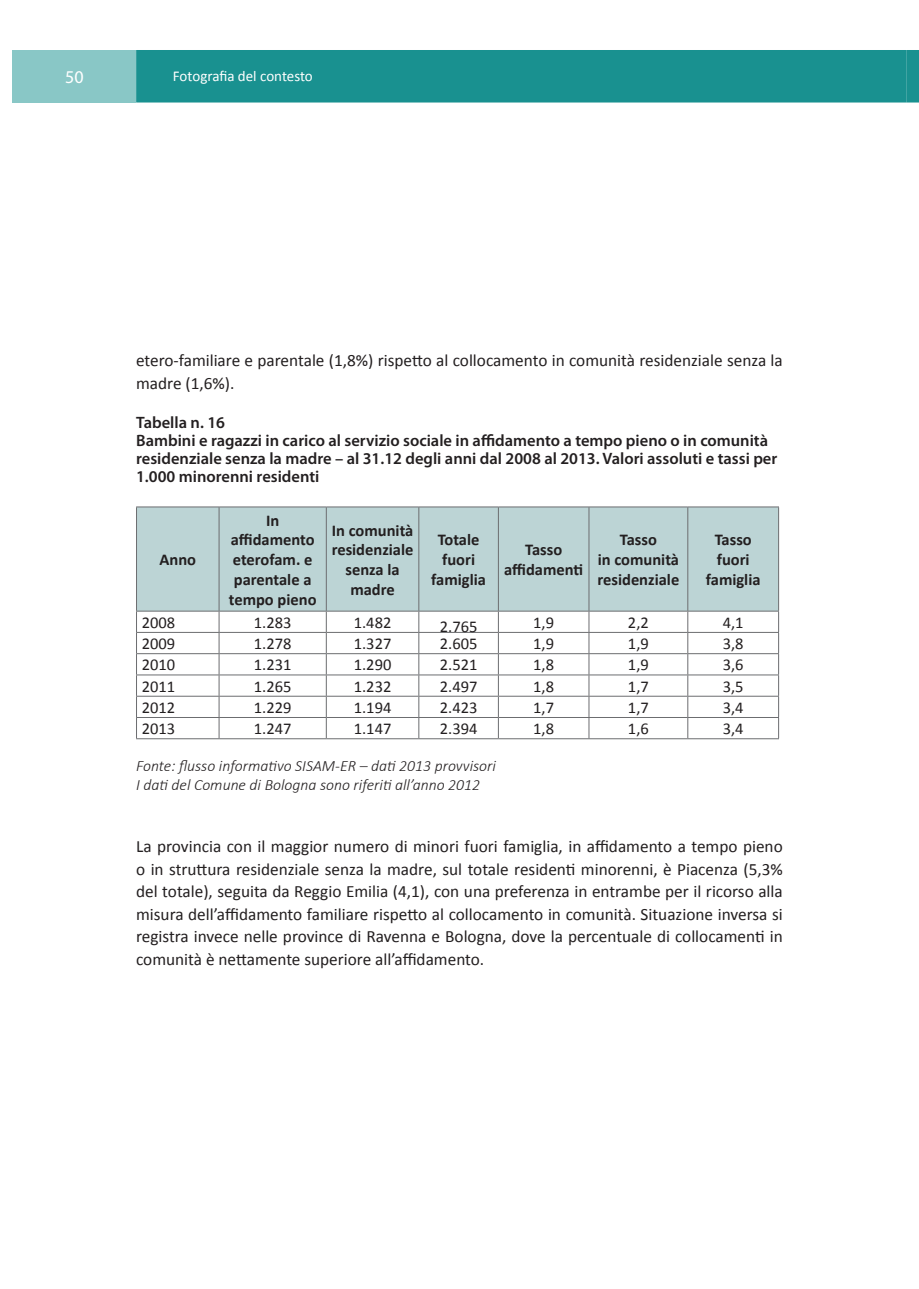
<style>
.page{position:relative;width:919px;height:1289px;background:#fff}
.page>*{position:absolute;margin:0;border:0;box-sizing:border-box;transform-origin:0 0}
.t1{font:18px "Myriad Pro";color:#fff}
.t2{font:17.25px/22.5px "Calibri";color:#231f20}
.t3{font:600 16.5px/18px "Myriad Pro";color:#231f20}
.t4{font:16.5px "Calibri";color:#231f20}
.t5{font:700 16.5px/19.8px "Calibri";color:#231f20;text-align:center}
.t6{font:italic 300 15.75px/18.9px "Calibri";color:#231f20}
.t7{font:15px "Calibri";letter-spacing:-.005em;color:#fff}
</style>
<div class="page">
<div style="left:136px;top:50px;width:770px;height:52px;background:#199190"></div>
<div style="left:13px;top:50px;width:123px;height:52px;background:#89c7c6"></div>
<div style="left:906px;top:50px;width:12px;height:52px;background:#199190"></div>
<div style="left:137px;top:507px;width:641px;height:103px;background:#bcd4d5"></div>
<hr style="left:136px;top:506px;width:83px;height:1px;background:#6c6d70">
<hr style="left:136px;top:507px;width:1px;height:103px;background:#6c6d70">
<hr style="left:219px;top:506px;width:107px;height:1px;background:#6c6d70">
<hr style="left:219px;top:507px;width:1px;height:103px;background:#6c6d70">
<hr style="left:326px;top:506px;width:93px;height:1px;background:#6c6d70">
<hr style="left:326px;top:507px;width:1px;height:103px;background:#6c6d70">
<hr style="left:419px;top:506px;width:79px;height:1px;background:#6c6d70">
<hr style="left:418px;top:507px;width:1px;height:103px;background:#6c6d70">
<hr style="left:498px;top:506px;width:91px;height:1px;background:#6c6d70">
<hr style="left:498px;top:507px;width:1px;height:103px;background:#6c6d70">
<hr style="left:589px;top:506px;width:98px;height:1px;background:#6c6d70">
<hr style="left:588px;top:507px;width:1px;height:103px;background:#6c6d70">
<hr style="left:687px;top:506px;width:92px;height:1px;background:#6c6d70">
<hr style="left:687px;top:507px;width:1px;height:103px;background:#6c6d70">
<hr style="left:778px;top:507px;width:1px;height:103px;background:#6c6d70">
<hr style="left:136px;top:610px;width:83px;height:1px;background:#6c6d70">
<hr style="left:219px;top:610px;width:107px;height:1px;background:#6c6d70">
<hr style="left:326px;top:610px;width:93px;height:1px;background:#6c6d70">
<hr style="left:419px;top:610px;width:79px;height:1px;background:#6c6d70">
<hr style="left:498px;top:610px;width:91px;height:1px;background:#6c6d70">
<hr style="left:589px;top:610px;width:98px;height:1px;background:#6c6d70">
<hr style="left:687px;top:610px;width:92px;height:1px;background:#6c6d70">
<hr style="left:136px;top:632px;width:83px;height:1px;background:#6c6d70">
<hr style="left:219px;top:632px;width:107px;height:1px;background:#6c6d70">
<hr style="left:326px;top:632px;width:93px;height:1px;background:#6c6d70">
<hr style="left:419px;top:632px;width:79px;height:1px;background:#6c6d70">
<hr style="left:498px;top:632px;width:91px;height:1px;background:#6c6d70">
<hr style="left:589px;top:632px;width:98px;height:1px;background:#6c6d70">
<hr style="left:687px;top:632px;width:92px;height:1px;background:#6c6d70">
<hr style="left:136px;top:653px;width:83px;height:1px;background:#6c6d70">
<hr style="left:219px;top:653px;width:107px;height:1px;background:#6c6d70">
<hr style="left:326px;top:653px;width:93px;height:1px;background:#6c6d70">
<hr style="left:419px;top:653px;width:79px;height:1px;background:#6c6d70">
<hr style="left:498px;top:653px;width:91px;height:1px;background:#6c6d70">
<hr style="left:589px;top:653px;width:98px;height:1px;background:#6c6d70">
<hr style="left:687px;top:653px;width:92px;height:1px;background:#6c6d70">
<hr style="left:136px;top:674px;width:83px;height:1px;background:#6c6d70">
<hr style="left:219px;top:674px;width:107px;height:1px;background:#6c6d70">
<hr style="left:326px;top:674px;width:93px;height:1px;background:#6c6d70">
<hr style="left:419px;top:674px;width:79px;height:1px;background:#6c6d70">
<hr style="left:498px;top:674px;width:91px;height:1px;background:#6c6d70">
<hr style="left:589px;top:674px;width:98px;height:1px;background:#6c6d70">
<hr style="left:687px;top:674px;width:92px;height:1px;background:#6c6d70">
<hr style="left:136px;top:696px;width:83px;height:1px;background:#6c6d70">
<hr style="left:219px;top:696px;width:107px;height:1px;background:#6c6d70">
<hr style="left:326px;top:696px;width:93px;height:1px;background:#6c6d70">
<hr style="left:419px;top:696px;width:79px;height:1px;background:#6c6d70">
<hr style="left:498px;top:696px;width:91px;height:1px;background:#6c6d70">
<hr style="left:589px;top:696px;width:98px;height:1px;background:#6c6d70">
<hr style="left:687px;top:696px;width:92px;height:1px;background:#6c6d70">
<hr style="left:136px;top:717px;width:83px;height:1px;background:#6c6d70">
<svg style="left:136px;top:611px;width:1px;height:127px"></svg>
<hr style="left:219px;top:717px;width:107px;height:1px;background:#6c6d70">
<svg style="left:219px;top:611px;width:1px;height:127px"></svg>
<hr style="left:326px;top:717px;width:93px;height:1px;background:#6c6d70">
<svg style="left:326px;top:611px;width:1px;height:127px"></svg>
<hr style="left:419px;top:717px;width:79px;height:1px;background:#6c6d70">
<svg style="left:418px;top:611px;width:1px;height:127px"></svg>
<hr style="left:498px;top:717px;width:91px;height:1px;background:#6c6d70">
<svg style="left:498px;top:611px;width:1px;height:127px"></svg>
<hr style="left:589px;top:717px;width:98px;height:1px;background:#6c6d70">
<svg style="left:588px;top:611px;width:1px;height:127px"></svg>
<hr style="left:687px;top:717px;width:92px;height:1px;background:#6c6d70">
<svg style="left:687px;top:611px;width:1px;height:127px"></svg>
<svg style="left:778px;top:611px;width:1px;height:127px"></svg>
<hr style="left:136px;top:738px;width:83px;height:1px;background:#6c6d70">
<hr style="left:219px;top:738px;width:107px;height:1px;background:#6c6d70">
<hr style="left:326px;top:738px;width:93px;height:1px;background:#6c6d70">
<hr style="left:419px;top:738px;width:79px;height:1px;background:#6c6d70">
<hr style="left:498px;top:738px;width:91px;height:1px;background:#6c6d70">
<hr style="left:589px;top:738px;width:98px;height:1px;background:#6c6d70">
<hr style="left:687px;top:738px;width:92px;height:1px;background:#6c6d70">
<p class="t1" style="left:65px;top:65px;width:20px">50</p>
<p class="t7" style="left:173px;top:67px;width:141px">Fotografia del contesto</p>
<p class="t2" style="left:136px;top:349px;width:648px">etero-familiare e parentale (1,8%) rispetto al collocamento in comunità residenziale senza la madre (1,6%).</p>
<p class="t3" style="left:136px;top:413px;width:642px">Tabella n. 16<br>Bambini e ragazzi in carico al servizio sociale in affidamento a tempo pieno o in comunità residenziale senza la madre – al 31.12 degli anni dal 2008 al 2013. Valori assoluti e tassi per 1.000 minorenni residenti</p>
<p class="t5" style="left:159px;top:550px;width:38px">Anno</p>
<p class="t5" style="left:229px;top:510px;width:89px">In affidamento eterofam. e parentale a tempo pieno</p>
<p class="t5" style="left:331px;top:520px;width:83px">In comunità residenziale senza la madre</p>
<p class="t5" style="left:431px;top:530px;width:56px">Totale fuori famiglia</p>
<p class="t5" style="left:504px;top:540px;width:80px">Tasso affidamenti</p>
<p class="t5" style="left:597px;top:530px;width:83px">Tasso<br>in comunità residenziale</p>
<p class="t5" style="left:705px;top:530px;width:56px">Tasso fuori famiglia</p>
<p class="t4" style="left:142px;top:612px;width:35px">2008</p>
<p class="t4" style="left:254px;top:612px;width:39px">1.283</p>
<p class="t4" style="left:354px;top:612px;width:39px">1.482</p>
<p class="t4" style="left:440px;top:616px;width:39px">2.765</p>
<p class="t4" style="left:533px;top:612px;width:22px">1,9</p>
<p class="t4" style="left:628px;top:612px;width:22px">2,2</p>
<p class="t4" style="left:722px;top:612px;width:22px">4,1</p>
<p class="t4" style="left:142px;top:633px;width:35px">2009</p>
<p class="t4" style="left:254px;top:633px;width:39px">1.278</p>
<p class="t4" style="left:354px;top:633px;width:39px">1.327</p>
<p class="t4" style="left:440px;top:633px;width:39px">2.605</p>
<p class="t4" style="left:533px;top:633px;width:22px">1,9</p>
<p class="t4" style="left:628px;top:633px;width:22px">1,9</p>
<p class="t4" style="left:722px;top:633px;width:22px">3,8</p>
<p class="t4" style="left:142px;top:654px;width:35px">2010</p>
<p class="t4" style="left:254px;top:654px;width:39px">1.231</p>
<p class="t4" style="left:354px;top:654px;width:39px">1.290</p>
<p class="t4" style="left:440px;top:654px;width:39px">2.521</p>
<p class="t4" style="left:533px;top:654px;width:22px">1,8</p>
<p class="t4" style="left:628px;top:654px;width:22px">1,9</p>
<p class="t4" style="left:722px;top:654px;width:22px">3,6</p>
<p class="t4" style="left:142px;top:676px;width:35px">2011</p>
<p class="t4" style="left:254px;top:676px;width:39px">1.265</p>
<p class="t4" style="left:354px;top:676px;width:39px">1.232</p>
<p class="t4" style="left:440px;top:676px;width:39px">2.497</p>
<p class="t4" style="left:533px;top:676px;width:22px">1,8</p>
<p class="t4" style="left:628px;top:676px;width:22px">1,7</p>
<p class="t4" style="left:722px;top:676px;width:22px">3,5</p>
<p class="t4" style="left:142px;top:697px;width:35px">2012</p>
<p class="t4" style="left:254px;top:697px;width:39px">1.229</p>
<p class="t4" style="left:354px;top:697px;width:39px">1.194</p>
<p class="t4" style="left:440px;top:697px;width:39px">2.423</p>
<p class="t4" style="left:533px;top:697px;width:22px">1,7</p>
<p class="t4" style="left:628px;top:697px;width:22px">1,7</p>
<p class="t4" style="left:722px;top:697px;width:22px">3,4</p>
<p class="t4" style="left:142px;top:718px;width:35px">2013</p>
<p class="t4" style="left:254px;top:718px;width:39px">1.247</p>
<p class="t4" style="left:354px;top:718px;width:39px">1.147</p>
<p class="t4" style="left:440px;top:718px;width:39px">2.394</p>
<p class="t4" style="left:533px;top:718px;width:22px">1,8</p>
<p class="t4" style="left:628px;top:718px;width:22px">1,6</p>
<p class="t4" style="left:722px;top:718px;width:22px">3,4</p>
<p class="t6" style="left:136px;top:756px;width:361px">Fonte: flusso informativo SISAM-ER – dati 2013 provvisori<br>I dati del Comune di Bologna sono riferiti all’anno 2012</p>
<p class="t2" style="left:136px;top:835px;width:648px;text-align:justify">La provincia con il maggior numero di minori fuori famiglia, in affidamento a tempo pieno o in struttura residenziale senza la madre, sul totale residenti minorenni, è Piacenza (5,3% del totale), seguita da Reggio Emilia (4,1), con una preferenza in entrambe per il ricorso alla misura dell’affidamento familiare rispetto al collocamento in comunità. Situazione inversa si registra invece nelle province di Ravenna e Bologna, dove la percentuale di collocamenti in comunità è nettamente superiore all’affidamento.</p>
</div>
